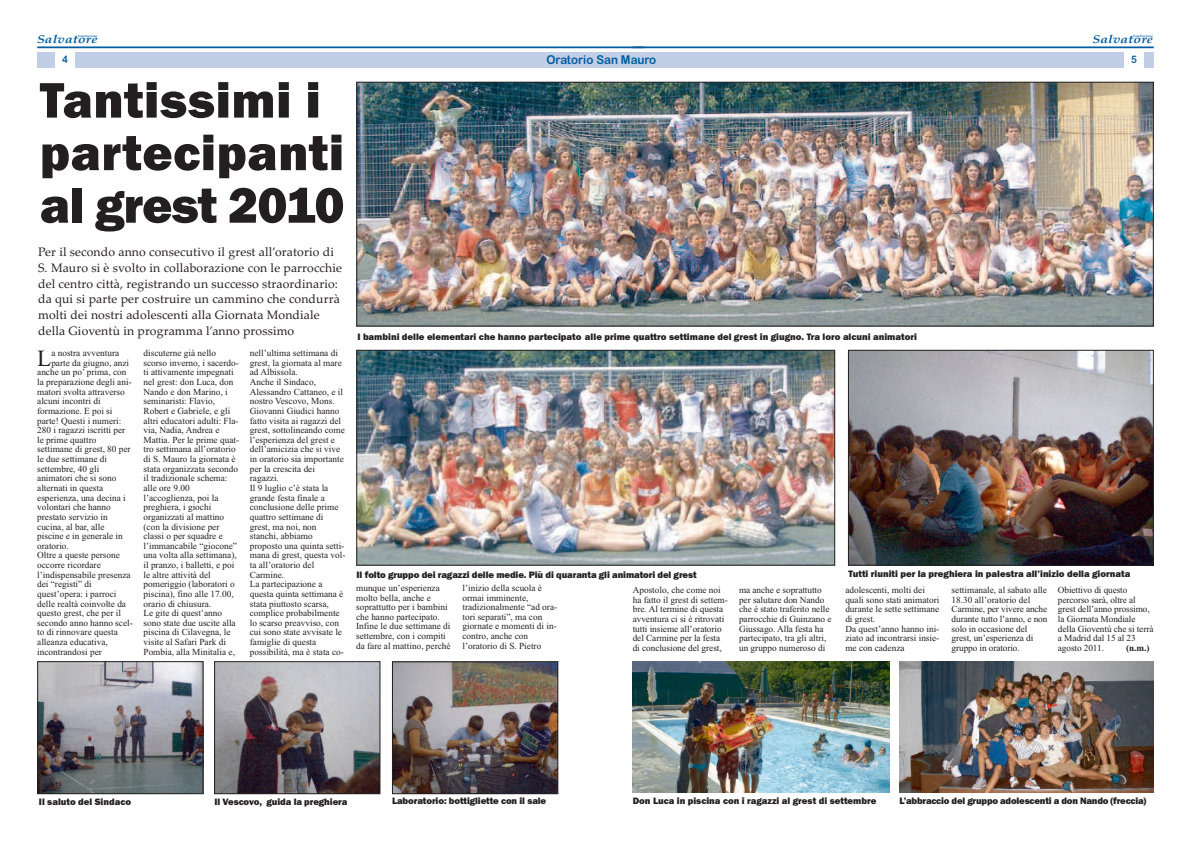
<style>
.page{position:relative;width:1191px;height:844px;background:#fff}
.page>*{position:absolute;margin:0;border:0;box-sizing:border-box;transform-origin:0 0}
.t1{font:800 51.62px/52.5px "Franklin Gothic";letter-spacing:.01em;color:#231f20}
.t2{font:23.19px "Times New Roman";color:#231f20}
.t3{font:12.25px/15.8px "Palatino Linotype";letter-spacing:.01em;color:#231f20}
.t4{font:12.25px "Arial Rounded MT Bold";color:#005da0;scale:.95 1}
.t5{font:italic 700 11.38px "Palatino Linotype";color:#005da0;scale:1.22 1}
.t6{font:10.33px "Arial Rounded MT Bold";color:#005da0;scale:.95 1}
.t7{font:800 9.62px "Franklin Gothic";color:#231f20}
.t8{font:800 9.62px "Franklin Gothic";letter-spacing:-.02em;color:#231f20}
.t9{font:9.28px/9.6px "Times New Roman";color:#231f20}
.t10{font:700 9.28px "Times New Roman";color:#231f20}
.t11{font:italic 700 3.24px "Palatino Linotype";color:#005da0;scale:1.22 1}
</style>
<div class="page">
<img style="left:358px;top:84px;width:793px;height:240px">
<div style="left:356px;top:82px;width:797px;height:244px;border:1px solid #231f20"></div>
<img style="left:850px;top:352px;width:301px;height:211px">
<div style="left:848px;top:350px;width:305px;height:215px;border:1px solid #231f20"></div>
<img style="left:39px;top:663px;width:162px;height:129px">
<div style="left:37px;top:661px;width:166px;height:133px;border:1px solid #231f20"></div>
<img style="left:216px;top:663px;width:162px;height:129px">
<div style="left:214px;top:661px;width:166px;height:133px;border:1px solid #231f20"></div>
<img style="left:394px;top:663px;width:162px;height:129px">
<div style="left:392px;top:661px;width:166px;height:133px;border:1px solid #231f20"></div>
<img style="left:358px;top:352px;width:475px;height:211px">
<div style="left:356px;top:350px;width:479px;height:215px;border:1px solid #231f20"></div>
<img style="left:899px;top:661px;width:254px;height:131px">
<div style="left:37px;top:52px;width:1116px;height:16px;background:#c2cee6"></div>
<hr style="left:37px;top:46px;width:607px;height:2px;background:#005da0">
<hr style="left:632px;top:46px;width:521px;height:2px;background:#005da0">
<div style="left:55px;top:49px;width:20px;height:21px;background:#fff"></div>
<div style="left:1124px;top:50px;width:20px;height:20px;background:#fff"></div>
<img style="left:632px;top:661px;width:257px;height:131px">
<svg style="left:1045px;top:701px;width:13px;height:9px"></svg>
<p class="t5" style="left:37px;top:32px;width:51px">Salvatore</p>
<p class="t11" style="left:78px;top:34px;width:18px">Santissimo</p>
<p class="t5" style="left:1092px;top:32px;width:51px">Salvatore</p>
<p class="t11" style="left:1133px;top:34px;width:18px">Santissimo</p>
<h3 class="t4" style="left:546px;top:53px;width:117px">Oratorio San Mauro</h3>
<p class="t6" style="left:62px;top:53px;width:8px">4</p>
<p class="t6" style="left:1131px;top:54px;width:8px">5</p>
<h1 class="t1" style="left:40px;top:73px;width:306px">Tantissimi i partecipanti al grest 2010</h1>
<p class="t3" style="left:38px;top:244px;width:305px">Per il secondo anno consecutivo il grest all’oratorio di S. Mauro si è svolto in collaborazione con le parrocchie del centro città, registrando un successo straordinario: da qui si parte per costruire un cammino che condurrà molti dei nostri adolescenti alla Giornata Mondiale della Gioventù in programma l’anno prossimo</p>
<h2 class="t2" style="left:37px;top:344px;width:16px">L</h2>
<p class="t9" style="left:51px;top:348px;width:69px">a nostra avventura</p>
<p class="t9" style="left:51px;top:357px;width:79px">parte da giugno, anzi</p>
<p class="t9" style="left:37px;top:367px;width:91px">anche un po’ prima, con</p>
<p class="t9" style="left:37px;top:377px;width:96px">la preparazione degli ani-</p>
<p class="t9" style="left:37px;top:386px;width:89px">matori svolta attraverso</p>
<p class="t9" style="left:37px;top:396px;width:65px">alcuni incontri di</p>
<p class="t9" style="left:37px;top:406px;width:77px">formazione. E poi si</p>
<p class="t9" style="left:37px;top:415px;width:86px">parte! Questi i numeri:</p>
<p class="t9" style="left:37px;top:425px;width:90px">280 i ragazzi iscritti per</p>
<p class="t9" style="left:37px;top:434px;width:61px">le prime quattro</p>
<p class="t9" style="left:37px;top:444px;width:95px">settimane di grest, 80 per</p>
<p class="t9" style="left:37px;top:454px;width:71px">le due settimane di</p>
<p class="t9" style="left:37px;top:463px;width:64px">settembre, 40 gli</p>
<p class="t9" style="left:37px;top:473px;width:81px">animatori che si sono</p>
<p class="t9" style="left:37px;top:483px;width:67px">alternati in questa</p>
<p class="t9" style="left:37px;top:492px;width:90px">esperienza, una decina i</p>
<p class="t9" style="left:37px;top:502px;width:75px">volontari che hanno</p>
<p class="t9" style="left:37px;top:511px;width:72px">prestato servizio in</p>
<p class="t9" style="left:37px;top:521px;width:69px">cucina, al bar, alle</p>
<p class="t9" style="left:37px;top:531px;width:87px">piscine e in generale in</p>
<p class="t9" style="left:37px;top:540px;width:33px">oratorio.</p>
<p class="t9" style="left:37px;top:550px;width:84px">Oltre a queste persone</p>
<p class="t9" style="left:37px;top:560px;width:65px">occorre ricordare</p>
<p class="t9" style="left:37px;top:569px;width:95px">l’indispensabile presenza</p>
<p class="t9" style="left:37px;top:579px;width:56px">dei “registi” di</p>
<p class="t9" style="left:37px;top:588px;width:81px">quest’opera: i parroci</p>
<p class="t9" style="left:37px;top:598px;width:90px">delle realtà coinvolte da</p>
<p class="t9" style="left:37px;top:608px;width:85px">questo grest, che per il</p>
<p class="t9" style="left:37px;top:617px;width:97px">secondo anno hanno scel-</p>
<p class="t9" style="left:37px;top:627px;width:82px">to di rinnovare questa</p>
<p class="t9" style="left:37px;top:637px;width:72px">alleanza educativa,</p>
<p class="t9" style="left:37px;top:646px;width:66px">incontrandosi per</p>
<p class="t9" style="left:143px;top:348px;width:97px">discuterne già nello scorso inverno, i sacerdo&shy;ti attivamente impegnati nel grest: don Luca, don<br>Nando e don Marino, i seminaristi: Flavio,<br>Robert e Gabriele, e gli altri educatori adulti: Fla&shy;via, Nadia, Andrea e<br>Mattia. Per le prime quat&shy;tro settimana all’oratorio di S. Mauro la giornata è stata organizzata secondo il tradizionale schema: alle ore 9.00 l’accoglienza, poi la preghiera, i giochi organizzati al mattino (con la divisione per classi o per squadre e l’immancabile “giocone” una volta alla settimana), il pranzo, i balletti, e poi le altre attività del pomeriggio (laboratori o piscina), fino alle 17.00, orario di chiusura.<br>Le gite di quest’anno sono state due uscite alla piscina di Cilavegna, le visite al Safari Park di<br>Pombia, alla Minitalia e,</p>
<p class="t9" style="left:250px;top:348px;width:97px">nell’ultima settimana di grest, la giornata al mare ad Albissola.<br>Anche il Sindaco,<br>Alessandro Cattaneo, e il nostro Vescovo, Mons.<br>Giovanni Giudici hanno fatto visita ai ragazzi del grest, sottolineando come l’esperienza del grest e dell’amicizia che si vive in oratorio sia importante per la crescita dei ragazzi.<br>Il 9 luglio c’è stata la grande festa finale a conclusione delle prime quattro settimane di grest, ma noi, non stanchi, abbiamo proposto una quinta setti&shy;mana di grest, questa vol&shy;ta all’oratorio del<br>Carmine.<br>La partecipazione a questa quinta settimana è stata piuttosto scarsa, complice probabilmente lo scarso preavviso, con cui sono state avvisate le famiglie di questa possibilità, ma è stata co-</p>
<p class="t7" style="left:357px;top:330px;width:561px">I bambini delle elementari che hanno partecipato alle prime quattro settimane del grest in giugno. Tra loro alcuni animatori</p>
<p class="t7" style="left:357px;top:568px;width:342px">Il folto gruppo dei ragazzi delle medie. Più di quaranta gli animatori del grest</p>
<p class="t7" style="left:848px;top:568px;width:283px">Tutti riuniti per la preghiera in palestra all’inizio della giornata</p>
<p class="t9" style="left:356px;top:582px;width:96px">munque un’esperienza molto bella, anche e soprattutto per i bambini che hanno partecipato.<br>Infine le due settimane di settembre, con i compiti da fare al mattino, perché</p>
<p class="t9" style="left:462px;top:582px;width:96px">l’inizio della scuola è ormai imminente, tradizionalmente “ad ora&shy;tori separati”, ma con giornate e momenti di in&shy;contro, anche con l’oratorio di S. Pietro</p>
<p class="t9" style="left:632px;top:585px;width:97px">Apostolo, che come noi ha fatto il grest di settem&shy;bre. Al termine di questa avventura ci si è ritrovati tutti insieme all’oratorio del Carmine per la festa di conclusione del grest,</p>
<p class="t9" style="left:739px;top:585px;width:94px">ma anche e soprattutto per salutare don Nando che è stato traferito nelle parrocchie di Guinzano e<br>Giussago. Alla festa ha partecipato, tra gli altri, un gruppo numeroso di</p>
<p class="t9" style="left:845px;top:585px;width:96px">adolescenti, molti dei quali sono stati animatori durante le sette settimane di grest.<br>Da quest’anno hanno ini&shy;ziato ad incontrarsi insie&shy;me con cadenza</p>
<p class="t9" style="left:951px;top:585px;width:97px">settimanale, al sabato alle<br>18.30 all’oratorio del<br>Carmine, per vivere anche durante tutto l’anno, e non solo in occasione del grest, un’esperienza di gruppo in oratorio.</p>
<p class="t9" style="left:1058px;top:585px;width:97px">Obiettivo di questo percorso sarà, oltre al grest dell’anno prossimo, la Giornata Mondiale della Gioventù che si terrà a Madrid dal 15 al 23 agosto 2011.</p>
<p class="t10" style="left:1126px;top:642px;width:25px">(n.m.)</p>
<p class="t7" style="left:39px;top:795px;width:94px">Il saluto del Sindaco</p>
<p class="t7" style="left:214px;top:795px;width:135px">Il Vescovo, guida la preghiera</p>
<p class="t7" style="left:392px;top:795px;width:156px">Laboratorio: bottigliette con il sale</p>
<p class="t8" style="left:899px;top:794px;width:248px">L’abbraccio del gruppo adolescenti a don Nando (freccia)</p>
<p class="t7" style="left:632px;top:794px;width:245px">Don Luca in piscina con i ragazzi al grest di settembre</p>
</div>
